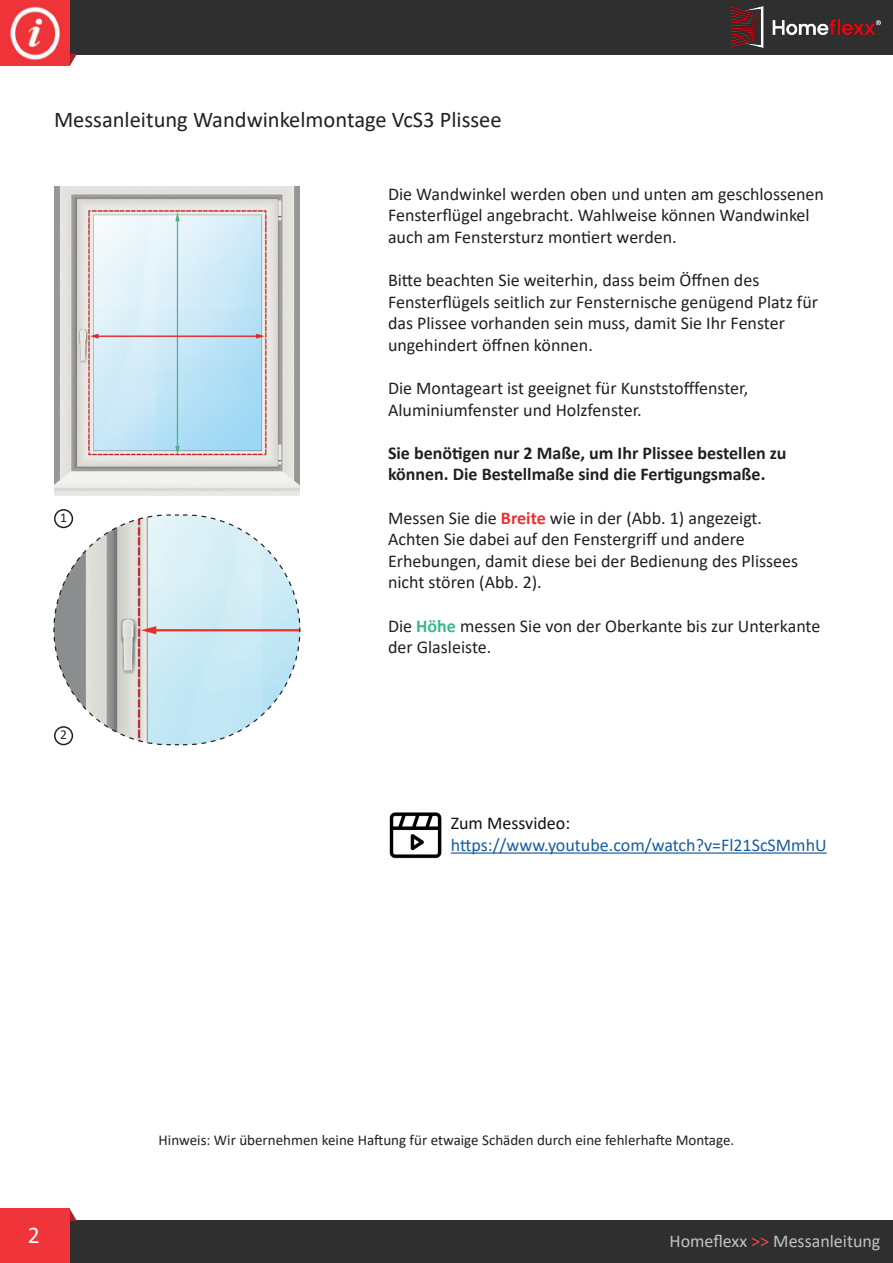
<style>
.page{position:relative;width:893px;height:1263px;background:#fff}
.page>*{position:absolute;margin:0;border:0;box-sizing:border-box;transform-origin:0 0}
.t1{font:24px "Calibri";color:#fff}
.t2{font:22.5px "Calibri";color:#231f20}
.t3{font:18px/21.6px "Calibri";color:#231f20}
.t4{font:700 18px "Calibri";color:#231f20}
.t5{font:18px "Calibri";color:#175d9e}
.t6{font:18px "Calibri";color:#c1c3c2}
.t7{font:18px "Calibri";color:#0d1113}
.t8{font:15px "Calibri";color:#231f20}
.t9{font:13.5px "Calibri";color:#231f20}
.s1{font-weight:700;color:#ee302d}
.s2{font-weight:700;color:#36ba8c}
.s3{color:#ef4647}
</style>
<div class="page">
<div style="left:0;top:0;width:893px;height:54px;background:#2f2f2f"></div>
<div style="left:0;top:0;width:70px;height:66px;background:#ef353a"></div>
<img style="left:10px;top:6px;width:50px;height:54px">
<svg style="left:70px;top:54px;width:7px;height:12px"></svg>
<img style="left:731px;top:7px;width:149px;height:40px">
<div style="left:0;top:1221px;width:893px;height:42px;background:#2f2f2f"></div>
<div style="left:0;top:1209px;width:70px;height:54px;background:#ef353a"></div>
<svg style="left:70px;top:1209px;width:7px;height:12px"></svg>
<svg style="left:53px;top:514px;width:248px;height:232px"></svg>
<img style="left:54px;top:186px;width:246px;height:309px">
<div style="left:54px;top:509px;width:19px;height:19px;border:2px solid #231f20;border-radius:50%"></div>
<div style="left:54px;top:726px;width:19px;height:19px;border:2px solid #231f20;border-radius:50%"></div>
<img style="left:389px;top:812px;width:53px;height:47px">
<hr style="left:451px;top:852px;width:376px;height:2px;background:#175d9e">
<p class="t2" style="left:54px;top:104px;width:449px">Messanleitung Wandwinkelmontage VcS3 Plissee</p>
<p class="t9" style="left:60px;top:508px;width:8px">1</p>
<p class="t9" style="left:60px;top:726px;width:8px">2</p>
<p class="t3" style="left:388px;top:182px;width:437px">Die Wandwinkel werden oben und unten am geschlossenen</p>
<p class="t3" style="left:388px;top:204px;width:423px">Fensterflügel angebracht. Wahlweise können Wandwinkel auch am Fenstersturz montiert werden.</p>
<p class="t3" style="left:388px;top:269px;width:373px">Bitte beachten Sie weiterhin, dass beim Öffnen des</p>
<p class="t3" style="left:388px;top:290px;width:432px">Fensterflügels seitlich zur Fensternische genügend Platz für das Plissee vorhanden sein muss, damit Sie Ihr Fenster</p>
<p class="t3" style="left:388px;top:333px;width:206px">ungehindert öffnen können.</p>
<p class="t3" style="left:388px;top:377px;width:362px">Die Montageart ist geeignet für Kunststofffenster,</p>
<p class="t3" style="left:388px;top:398px;width:255px">Aluminiumfenster und Holzfenster.</p>
<p class="t4" style="left:388px;top:440px;width:400px">Sie benötigen nur 2 Maße, um Ihr Plissee bestellen zu</p>
<p class="t4" style="left:388px;top:462px;width:379px">können. Die Bestellmaße sind die Fertigungsmaße.</p>
<p class="t3" style="left:388px;top:506px;width:376px">Messen Sie die <span class="s1">Breite</span> wie in der (Abb. 1) angezeigt.</p>
<p class="t3" style="left:388px;top:528px;width:358px">Achten Sie dabei auf den Fenstergriff und andere</p>
<p class="t3" style="left:388px;top:549px;width:412px">Erhebungen, damit diese bei der Bedienung des Plissees</p>
<p class="t3" style="left:388px;top:571px;width:155px">nicht stören (Abb. 2).</p>
<p class="t3" style="left:388px;top:614px;width:434px">Die <span class="s2">Höhe</span> messen Sie von der Oberkante bis zur Unterkante der Glasleiste.</p>
<p class="t7" style="left:451px;top:811px;width:121px">Zum Messvideo:</p>
<p class="t5" style="left:451px;top:832px;width:377px">https://www.youtube.com/watch?v=Fl21ScSMmhU</p>
<p class="t1" style="left:28px;top:1218px;width:14px">2</p>
<p class="t8" style="left:159px;top:1129px;width:577px">Hinweis: Wir übernehmen keine Haftung für etwaige Schäden durch eine fehlerhafte Montage.</p>
<p class="t6" style="left:669px;top:1228px;width:212px">Homeflexx <span class="s3">&gt;&gt;</span> Messanleitung</p>
</div>
